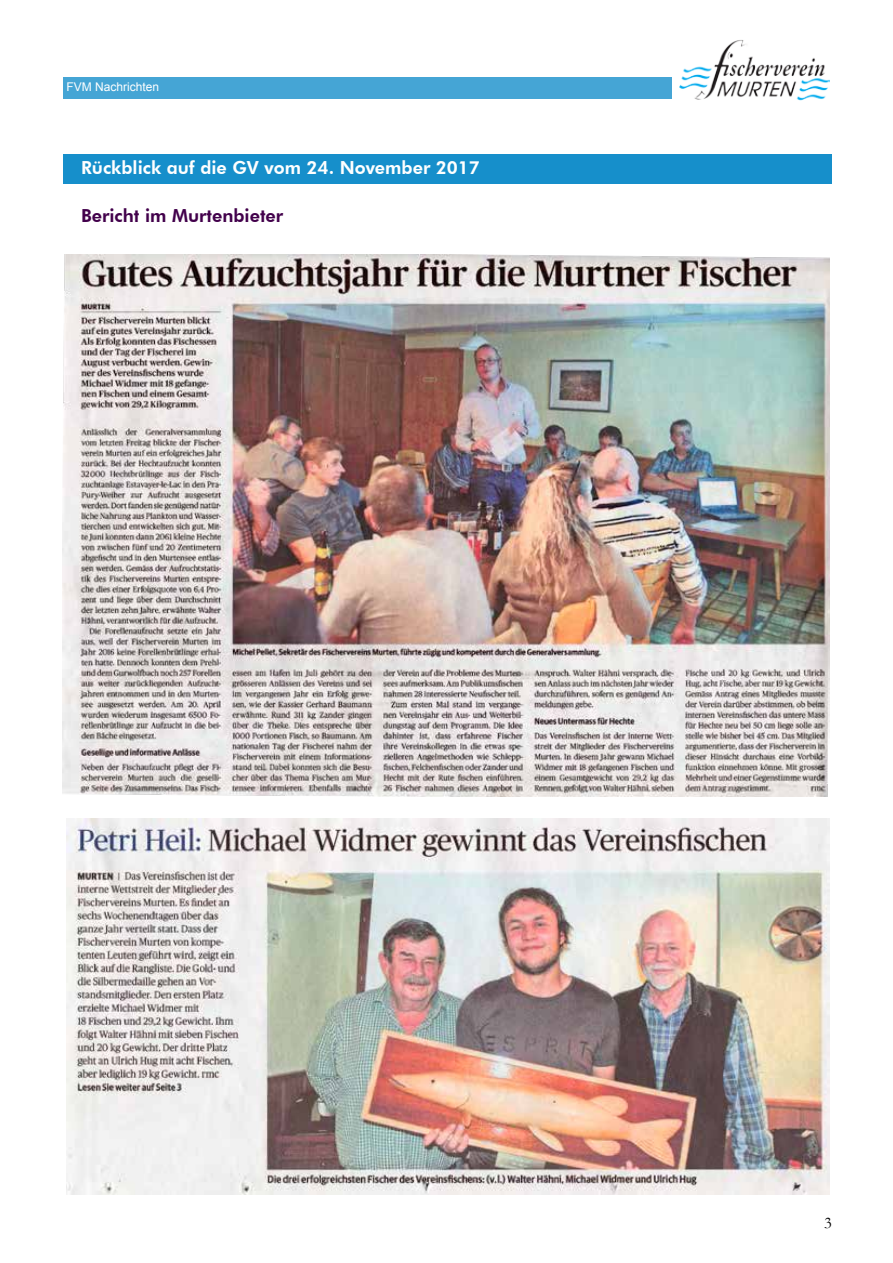
<style>
.page{position:relative;width:893px;height:1263px;background:#fff}
.page>*{position:absolute;margin:0;border:0;box-sizing:border-box;transform-origin:0 0}
.t1{font:800 18px "Futura BT";color:#fff}
.t2{font:800 18px "Futura BT";color:#42004b}
.t3{font:16.5px "Garamond";color:#000}
.t4{font:12px "Arial";color:#fff}
</style>
<div class="page">
<div style="left:63px;top:154px;width:768px;height:29px;background:#168fcb"></div>
<hr style="left:81px;top:183px;width:568px;height:1px;background:#168fcb">
<img style="left:63px;top:254px;width:766px;height:542px">
<img style="left:66px;top:819px;width:763px;height:375px">
<div style="left:63px;top:78px;width:609px;height:21px;background:#45a5d5"></div>
<img style="left:680px;top:40px;width:149px;height:61px">
<p class="t4" style="left:66px;top:79px;width:94px">FVM Nachrichten</p>
<p class="t1" style="left:81px;top:157px;width:400px">Rückblick auf die GV vom 24. November 2017</p>
<p class="t2" style="left:81px;top:205px;width:204px">Bericht im Murtenbieter</p>
<p class="t3" style="left:824px;top:1212px;width:9px">3</p>
</div>
